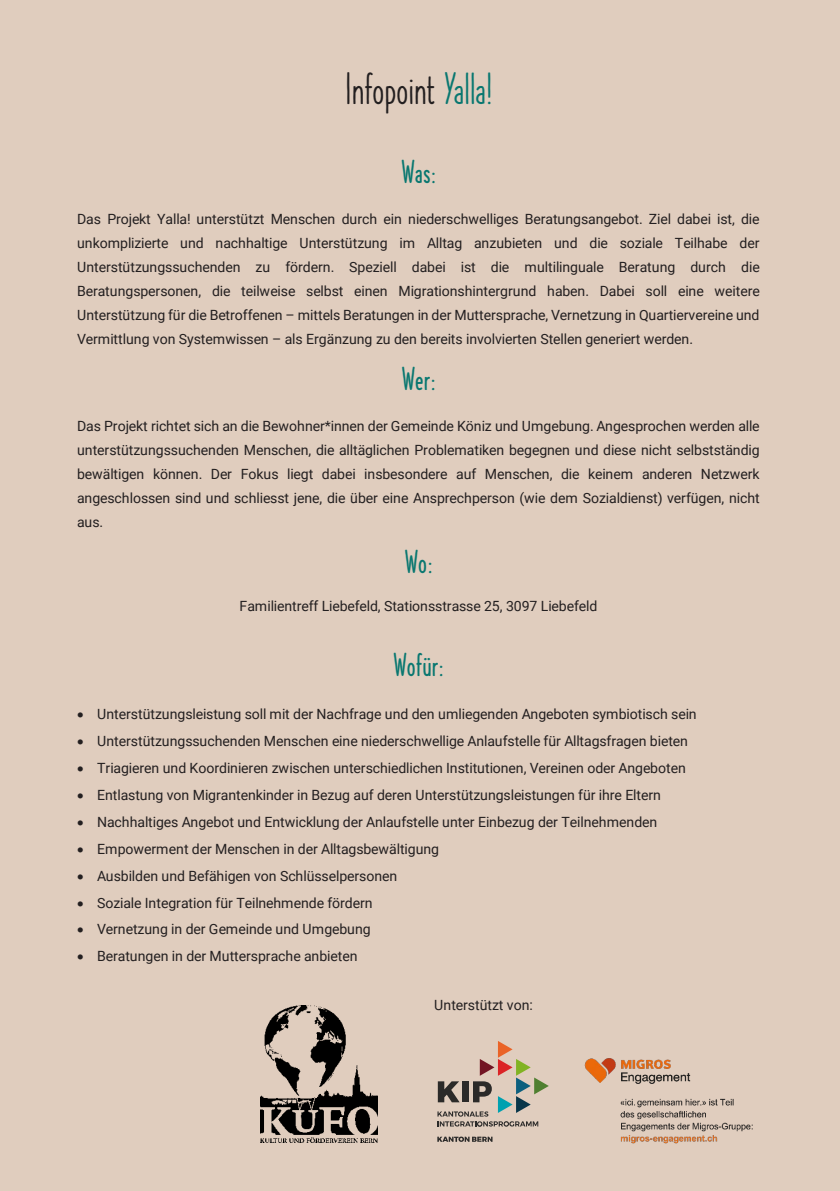
<style>
.page{position:relative;width:840px;height:1191px;background:#fff}
.page>*{position:absolute;margin:0;border:0;box-sizing:border-box;transform-origin:0 0}
.t1{font:900 42.4px "The Hand";color:#231f20}
.t2{font:31px "The Hand Extrablack";color:#097770}
.t3{font:14px/24px "Roboto";letter-spacing:-.01em;color:#231f20;text-align:justify}
.s1{color:#097770}
</style>
<div class="page">
<div style="left:0;top:0;width:839px;height:1191px;background:#e0cdbe"></div>
<img style="left:260px;top:1005px;width:117px;height:137px">
<svg style="left:437px;top:1136px;width:55px;height:5px"></svg>
<svg style="left:437px;top:1041px;width:111px;height:85px"></svg>
<img style="left:584px;top:1058px;width:169px;height:86px">
<p class="t1" style="left:345px;top:64px;width:148px">Infopoint <span class="s1">Yalla!</span></p>
<p class="t2" style="left:400px;top:153px;width:36px">Was:</p>
<p class="t3" style="left:77px;top:206px;width:684px">Das Projekt Yalla! unterstützt Menschen durch ein niederschwelliges Beratungsangebot. Ziel dabei ist, die unkomplizierte und nachhaltige Unterstützung im Alltag anzubieten und die soziale Teilhabe der Unterstützungssuchenden zu fördern. Speziell dabei ist die multilinguale Beratung durch die Beratungspersonen, die teilweise selbst einen Migrationshintergrund haben. Dabei soll eine weitere Unterstützung für die Betroffenen – mittels Beratungen in der Muttersprache, Vernetzung in Quartiervereine und Vermittlung von Systemwissen – als Ergänzung zu den bereits involvierten Stellen generiert werden.</p>
<p class="t2" style="left:401px;top:360px;width:36px">Wer:</p>
<p class="t3" style="left:77px;top:414px;width:684px">Das Projekt richtet sich an die Bewohner*innen der Gemeinde Köniz und Umgebung. Angesprochen werden alle unterstützungssuchenden Menschen, die alltäglichen Problematiken begegnen und diese nicht selbstständig bewältigen können. Der Fokus liegt dabei insbesondere auf Menschen, die keinem anderen Netzwerk angeschlossen sind und schliesst jene, die über eine Ansprechperson (wie dem Sozialdienst) verfügen, nicht aus.</p>
<p class="t2" style="left:404px;top:544px;width:30px">Wo:</p>
<p class="t3" style="left:239px;top:593px;width:359px">Familientreff Liebefeld, Stationsstrasse 25, 3097 Liebefeld</p>
<p class="t2" style="left:392px;top:646px;width:52px">Wofür:</p>
<p class="t3" style="left:77px;top:701px;width:620px">• Unterstützungsleistung soll mit der Nachfrage und den umliegenden Angeboten symbiotisch sein</p>
<p class="t3" style="left:77px;top:728px;width:612px">• Unterstützungssuchenden Menschen eine niederschwellige Anlaufstelle für Alltagsfragen bieten</p>
<p class="t3" style="left:77px;top:755px;width:610px">• Triagieren und Koordinieren zwischen unterschiedlichen Institutionen, Vereinen oder Angeboten</p>
<p class="t3" style="left:77px;top:782px;width:585px">• Entlastung von Migrantenkinder in Bezug auf deren Unterstützungsleistungen für ihre Eltern</p>
<p class="t3" style="left:77px;top:809px;width:581px">• Nachhaltiges Angebot und Entwicklung der Anlaufstelle unter Einbezug der Teilnehmenden</p>
<p class="t3" style="left:77px;top:836px;width:363px">• Empowerment der Menschen in der Alltagsbewältigung</p>
<p class="t3" style="left:77px;top:863px;width:321px">• Ausbilden und Befähigen von Schlüsselpersonen</p>
<p class="t3" style="left:77px;top:890px;width:297px">• Soziale Integration für Teilnehmende fördern</p>
<p class="t3" style="left:77px;top:917px;width:295px">• Vernetzung in der Gemeinde und Umgebung</p>
<p class="t3" style="left:77px;top:943px;width:282px">• Beratungen in der Muttersprache anbieten</p>
<p class="t3" style="left:434px;top:992px;width:100px">Unterstützt von:</p>
</div>
